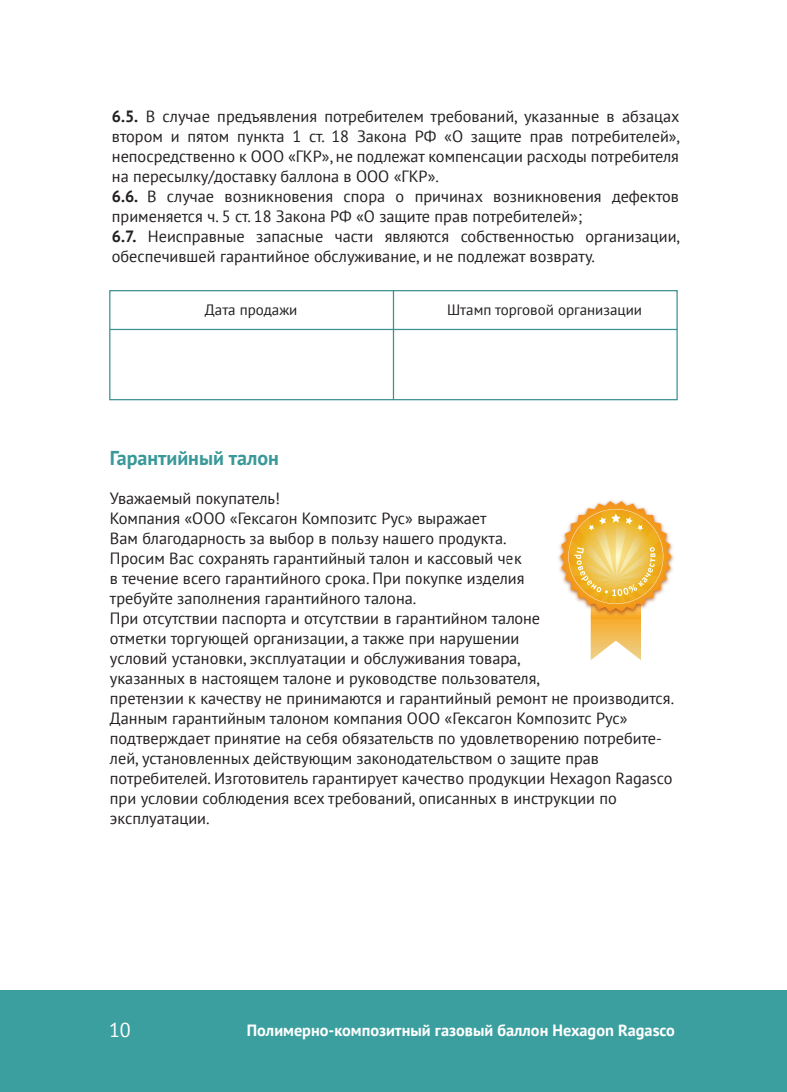
<style>
.page{position:relative;width:787px;height:1092px;background:#fff}
.page>*{position:absolute;margin:0;border:0;box-sizing:border-box;transform-origin:0 0}
.t1{font:700 20px "PT Sans";color:#3a9899}
.t2{font:20px "PT Sans";color:#fff}
.t3{font:16.25px/20px "PT Sans";color:#231f20}
.t4{font:700 16.25px "PT Sans";color:#fff}
.t5{font:15px "PT Sans";color:#231f20}
.s1{font-weight:700}
</style>
<div class="page">
<div style="left:0;top:990px;width:787px;height:101px;background:#3c9f9f"></div>
<div style="left:109px;top:290px;width:568px;height:110px;border:1px solid #3b9192"></div>
<hr style="left:110px;top:329px;width:567px;height:1px;background:#3b9192">
<hr style="left:393px;top:290px;width:1px;height:109px;background:#3b9192">
<svg style="left:560px;top:501px;width:111px;height:159px"></svg>
<p class="t3" style="left:112px;top:106px;width:570px"><span class="s1">6.5.</span> В случае предъявления потребителем требований, указанные в абзацах втором и пятом пункта 1 ст. 18 Закона РФ «О защите прав потребителей», непосредственно к ООО «ГКР», не подлежат компенсации расходы потребителя на пересылку/доставку баллона в ООО «ГКР».<br><span class="s1">6.6.</span> В случае возникновения спора о причинах возникновения дефектов применяется ч. 5 ст. 18 Закона РФ «О защите прав потребителей»;<br><span class="s1">6.7.</span> Неисправные запасные части являются собственностью организации, обеспечившей гарантийное обслуживание, и не подлежат возврату.</p>
<p class="t5" style="left:205px;top:300px;width:94px">Дата продажи</p>
<p class="t5" style="left:447px;top:300px;width:196px">Штамп торговой организации</p>
<p class="t1" style="left:110px;top:444px;width:170px">Гарантийный талон</p>
<p class="t3" style="left:110px;top:487px;width:565px">Уважаемый покупатель!<br>Компания «ООО «Гексагон Композитс Рус» выражает<br>Вам благодарность за выбор в пользу нашего продукта.<br>Просим Вас сохранять гарантийный талон и кассовый чек<br>в течение всего гарантийного срока. При покупке изделия<br>требуйте заполнения гарантийного талона.<br>При отсутствии паспорта и отсутствии в гарантийном талоне<br>отметки торгующей организации, а также при нарушении<br>условий установки, эксплуатации и обслуживания товара,<br>указанных в настоящем талоне и руководстве пользователя,<br>претензии к качеству не принимаются и гарантийный ремонт не производится.<br>Данным гарантийным талоном компания ООО «Гексагон Композитс Рус» подтверждает принятие на себя обязательств по удовлетворению потребите&shy;лей, установленных действующим законодательством о защите прав потребителей. Изготовитель гарантирует качество продукции Hexagon Ragasco при условии соблюдения всех требований, описанных в инструкции по эксплуатации.</p>
<p class="t2" style="left:109px;top:1017px;width:23px">10</p>
<p class="t4" style="left:247px;top:1019px;width:429px">Полимерно-композитный газовый баллон Hexagon Ragasco</p>
</div>
